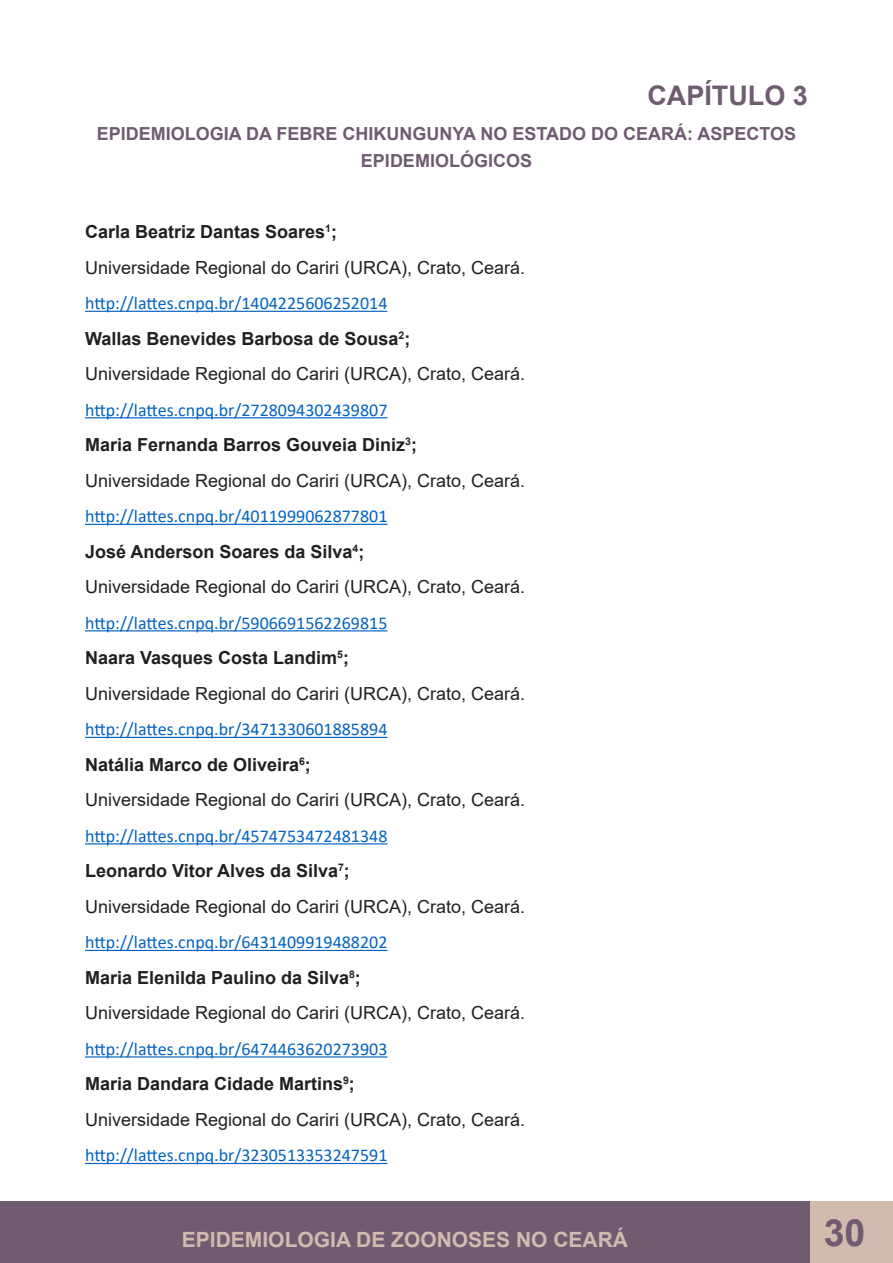
<style>
.page{position:relative;width:893px;height:1263px;background:#fff}
.page>*{position:absolute;margin:0;border:0;box-sizing:border-box;transform-origin:0 0}
.t1{font:700 37.5px "Arial";color:#6f5c71}
.t2{font:700 27px "Arial";color:#6f5c71}
.t3{font:700 21px "Arial";color:#d1baae}
.t4{font:18px "Arial";color:#231f20}
.t5{font:18px "Calibri";color:#0563c1}
.t6{font:700 18px "Arial";color:#231f20}
.t7{font:700 18px/27px "Arial";color:#6f5c71;text-align:center}
</style>
<div class="page">
<div style="left:0;top:1201px;width:810px;height:62px;background:#6f5c71"></div>
<div style="left:810px;top:1201px;width:83px;height:62px;background:#d1baae"></div>
<hr style="left:892px;top:1201px;width:1px;height:62px;background:#6f5c71">
<hr style="left:85px;top:311px;width:302px;height:1px;background:#0563c1">
<hr style="left:85px;top:417px;width:302px;height:1px;background:#0563c1">
<hr style="left:85px;top:524px;width:302px;height:1px;background:#0563c1">
<hr style="left:85px;top:630px;width:302px;height:1px;background:#0563c1">
<hr style="left:85px;top:737px;width:302px;height:1px;background:#0563c1">
<hr style="left:85px;top:843px;width:302px;height:1px;background:#0563c1">
<hr style="left:85px;top:950px;width:302px;height:1px;background:#0563c1">
<hr style="left:85px;top:1056px;width:302px;height:1px;background:#0563c1">
<hr style="left:85px;top:1163px;width:302px;height:1px;background:#0563c1">
<p class="t2" style="left:647px;top:76px;width:162px">CAPÍTULO 3</p>
<p class="t7" style="left:97px;top:121px;width:701px">EPIDEMIOLOGIA DA FEBRE CHIKUNGUNYA NO ESTADO DO CEARÁ: ASPECTOS<br>EPIDEMIOLÓGICOS</p>
<p class="t6" style="left:85px;top:219px;width:253px">Carla Beatriz Dantas Soares<sup>1</sup>;</p>
<p class="t4" style="left:85px;top:255px;width:442px">Universidade Regional do Cariri (URCA), Crato, Ceará.</p>
<p class="t5" style="left:85px;top:291px;width:304px">http://lattes.cnpq.br/1404225606252014</p>
<p class="t6" style="left:85px;top:326px;width:327px">Wallas Benevides Barbosa de Sousa<sup>2</sup>;</p>
<p class="t4" style="left:85px;top:362px;width:442px">Universidade Regional do Cariri (URCA), Crato, Ceará.</p>
<p class="t5" style="left:85px;top:397px;width:304px">http://lattes.cnpq.br/2728094302439807</p>
<p class="t6" style="left:85px;top:432px;width:333px">Maria Fernanda Barros Gouveia Diniz<sup>3</sup>;</p>
<p class="t4" style="left:85px;top:468px;width:442px">Universidade Regional do Cariri (URCA), Crato, Ceará.</p>
<p class="t5" style="left:85px;top:504px;width:304px">http://lattes.cnpq.br/4011999062877801</p>
<p class="t6" style="left:85px;top:539px;width:281px">José Anderson Soares da Silva<sup>4</sup>;</p>
<p class="t4" style="left:85px;top:575px;width:442px">Universidade Regional do Cariri (URCA), Crato, Ceará.</p>
<p class="t5" style="left:85px;top:610px;width:304px">http://lattes.cnpq.br/5906691562269815</p>
<p class="t6" style="left:85px;top:645px;width:265px">Naara Vasques Costa Landim<sup>5</sup>;</p>
<p class="t4" style="left:85px;top:681px;width:442px">Universidade Regional do Cariri (URCA), Crato, Ceará.</p>
<p class="t5" style="left:85px;top:717px;width:304px">http://lattes.cnpq.br/3471330601885894</p>
<p class="t6" style="left:85px;top:752px;width:227px">Natália Marco de Oliveira<sup>6</sup>;</p>
<p class="t4" style="left:85px;top:788px;width:442px">Universidade Regional do Cariri (URCA), Crato, Ceará.</p>
<p class="t5" style="left:85px;top:823px;width:304px">http://lattes.cnpq.br/4574753472481348</p>
<p class="t6" style="left:85px;top:858px;width:266px">Leonardo Vitor Alves da Silva<sup>7</sup>;</p>
<p class="t4" style="left:85px;top:894px;width:442px">Universidade Regional do Cariri (URCA), Crato, Ceará.</p>
<p class="t5" style="left:85px;top:930px;width:304px">http://lattes.cnpq.br/6431409919488202</p>
<p class="t6" style="left:85px;top:965px;width:277px">Maria Elenilda Paulino da Silva<sup>8</sup>;</p>
<p class="t4" style="left:85px;top:1001px;width:442px">Universidade Regional do Cariri (URCA), Crato, Ceará.</p>
<p class="t5" style="left:85px;top:1036px;width:304px">http://lattes.cnpq.br/6474463620273903</p>
<p class="t6" style="left:85px;top:1071px;width:271px">Maria Dandara Cidade Martins<sup>9</sup>;</p>
<p class="t4" style="left:85px;top:1107px;width:442px">Universidade Regional do Cariri (URCA), Crato, Ceará.</p>
<p class="t5" style="left:85px;top:1143px;width:304px">http://lattes.cnpq.br/3230513353247591</p>
<p class="t3" style="left:182px;top:1225px;width:448px">EPIDEMIOLOGIA DE ZOONOSES NO CEARÁ</p>
<h1 class="t1" style="left:824px;top:1206px;width:43px">30</h1>
</div>
